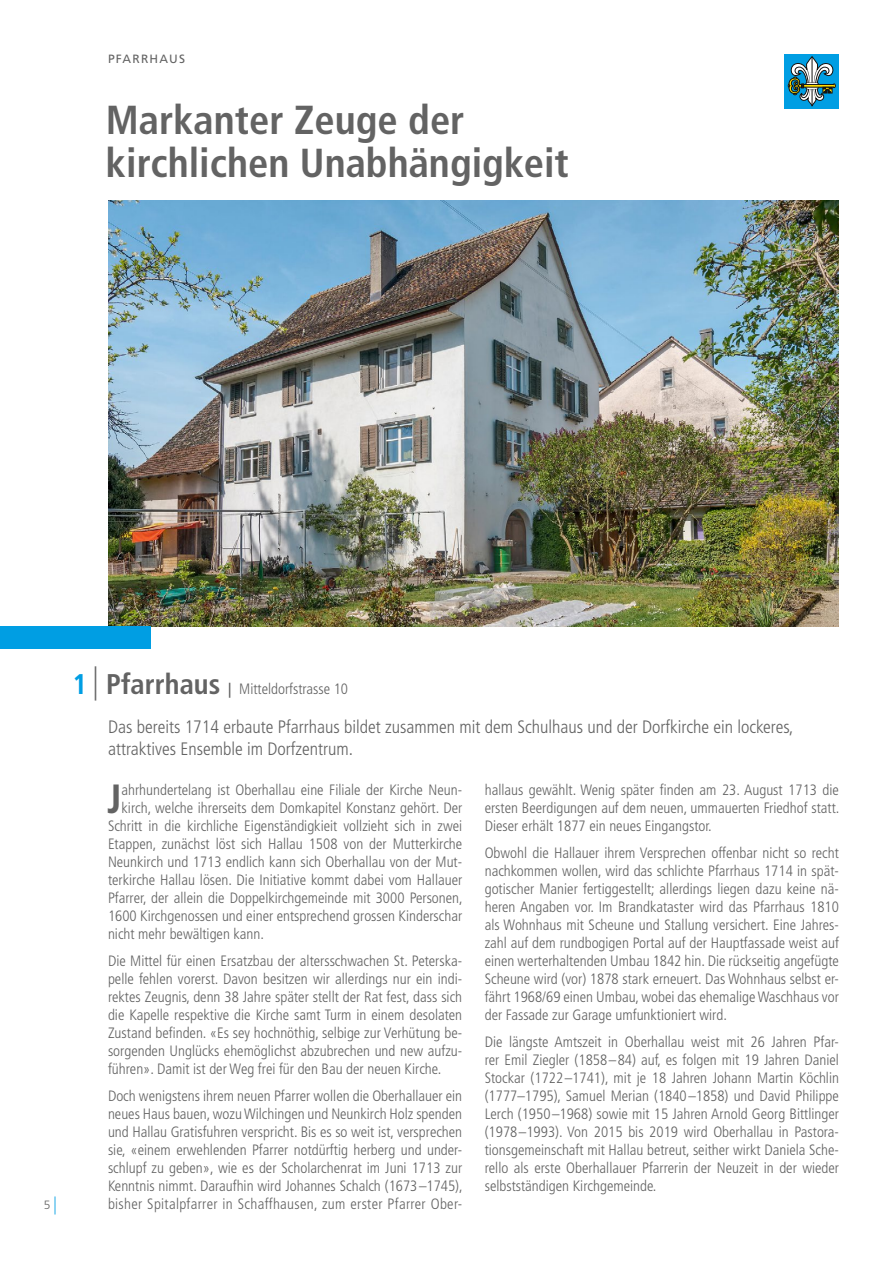
<style>
.page{position:relative;width:893px;height:1263px;background:#fff}
.page>*{position:absolute;margin:0;border:0;box-sizing:border-box;transform-origin:0 0}
.t1{font:700 condensed 40.8px "Frutiger";color:#636363}
.t2{font:700 condensed 40.5px/43.5px "Frutiger LT Std";color:#636363}
.t3{font:300 condensed 18px/21.6px "Frutiger LT Std";color:#636363}
.t4{font:300 condensed 15px/18px "Frutiger";color:#636363;text-align:justify}
.t5{font:300 condensed 15px "Frutiger";letter-spacing:.02em;color:#636363}
.t6{font:300 condensed 15px "Frutiger LT Std";color:#636363}
.t7{font:12px "Frutiger";letter-spacing:.1em;color:#636363}
.t8{font:300 12px "Frutiger LT Std";color:#636363}
.s1{font-weight:700;font-size:28.5px;color:#009ee3}
.s2{font-size:34.2px}
.s3{font-weight:700;font-size:28.5px}
.s4{font-weight:700}
.s5{font-size:18px;color:#009ee3}
</style>
<div class="page">
<img style="left:108px;top:200px;width:731px;height:426px">
<div style="left:0;top:626px;width:151px;height:23px;background:#009ee3"></div>
<div style="left:785px;top:54px;width:54px;height:54px;background:#009ee3"></div>
<svg style="left:787px;top:56px;width:49px;height:50px"></svg>
<p class="t7" style="left:108px;top:52px;width:79px">PFARRHAUS</p>
<h2 class="t2" style="left:106px;top:98px;width:464px">Markanter Zeuge der kirchlichen Unabhängigkeit</h2>
<p class="t6" style="left:72px;top:680px;width:277px"><span class="s1">1</span> <span class="s2">|</span> <span class="s3">Pfarrhaus</span> <span class="s4">|</span> Mitteldorfstrasse 10</p>
<p class="t3" style="left:108px;top:716px;width:687px">Das bereits 1714 erbaute Pfarrhaus bildet zusammen mit dem Schulhaus und der Dorfkirche ein lockeres, attraktives Ensemble im Dorfzentrum.</p>
<h1 class="t1" style="left:107px;top:775px;width:16px">J</h1>
<p class="t4" style="left:122px;top:781px;width:342px">ahrhundertelang ist Oberhallau eine Filiale der Kirche Neun-</p>
<p class="t4" style="left:122px;top:799px;width:342px">kirch, welche ihrerseits dem Domkapitel Konstanz gehört. Der</p>
<p class="t4" style="left:108px;top:817px;width:356px">Schritt in die kirchliche Eigenständigkieit vollzieht sich in zwei</p>
<p class="t4" style="left:108px;top:835px;width:356px">Etappen, zunächst löst sich Hallau 1508 von der Mutterkirche</p>
<p class="t4" style="left:108px;top:853px;width:356px">Neunkirch und 1713 endlich kann sich Oberhallau von der Mut-</p>
<p class="t4" style="left:108px;top:871px;width:356px">terkirche Hallau lösen. Die Initiative kommt dabei vom Hallauer</p>
<p class="t4" style="left:108px;top:889px;width:356px">Pfarrer, der allein die Doppelkirchgemeinde mit 3000 Personen,</p>
<p class="t4" style="left:108px;top:907px;width:356px">1600 Kirchgenossen und einer entsprechend grossen Kinderschar</p>
<p class="t4" style="left:108px;top:925px;width:158px">nicht mehr bewältigen kann.</p>
<p class="t4" style="left:108px;top:952px;width:356px">Die Mittel für einen Ersatzbau der altersschwachen St. Peterska&shy;pelle fehlen vorerst. Davon besitzen wir allerdings nur ein indi&shy;rektes Zeugnis, denn 38 Jahre später stellt der Rat fest, dass sich die Kapelle respektive die Kirche samt Turm in einem desolaten Zustand befinden. «Es sey hochnöthig, selbige zur Verhütung be&shy;sorgenden Unglücks ehemöglichst abzubrechen und new aufzu&shy;führen». Damit ist der Weg frei für den Bau der neuen Kirche.</p>
<p class="t4" style="left:108px;top:1087px;width:356px">Doch wenigstens ihrem neuen Pfarrer wollen die Oberhallauer ein neues Haus bauen, wozu Wilchingen und Neunkirch Holz spenden und Hallau Gratisfuhren verspricht. Bis es so weit ist, versprechen sie, «einem erwehlenden Pfarrer notdürftig herberg und under&shy;schlupf zu geben», wie es der Scholarchenrat im Juni 1713 zur Kenntnis nimmt. Daraufhin wird Johannes Schalch (1673–1745),</p>
<p class="t8" style="left:44px;top:1198px;width:14px">5 <span class="s5">|</span></p>
<p class="t5" style="left:108px;top:1195px;width:356px">bisher Spitalpfarrer in Schaffhausen, zum erster Pfarrer Ober-</p>
<p class="t4" style="left:485px;top:781px;width:356px">hallaus gewählt. Wenig später finden am 23. August 1713 die ersten Beerdigungen auf dem neuen, ummauerten Friedhof statt.<br>Dieser erhält 1877 ein neues Eingangstor.</p>
<p class="t4" style="left:485px;top:844px;width:356px">Obwohl die Hallauer ihrem Versprechen offenbar nicht so recht nachkommen wollen, wird das schlichte Pfarrhaus 1714 in spät&shy;gotischer Manier fertiggestellt; allerdings liegen dazu keine nä&shy;heren Angaben vor. Im Brandkataster wird das Pfarrhaus 1810 als Wohnhaus mit Scheune und Stallung versichert. Eine Jahres&shy;zahl auf dem rundbogigen Portal auf der Hauptfassade weist auf einen werterhaltenden Umbau 1842 hin. Die rückseitig angefügte Scheune wird (vor) 1878 stark erneuert. Das Wohnhaus selbst er&shy;fährt 1968/69 einen Umbau, wobei das ehemalige Waschhaus vor der Fassade zur Garage umfunktioniert wird.</p>
<p class="t4" style="left:485px;top:1033px;width:356px">Die längste Amtszeit in Oberhallau weist mit 26 Jahren Pfar&shy;rer Emil Ziegler (1858–84) auf, es folgen mit 19 Jahren Daniel Stockar (1722–1741), mit je 18 Jahren Johann Martin Köchlin (1777–1795), Samuel Merian (1840–1858) und David Philippe Lerch (1950–1968) sowie mit 15 Jahren Arnold Georg Bittlinger (1978–1993). Von 2015 bis 2019 wird Oberhallau in Pastora&shy;tionsgemeinschaft mit Hallau betreut, seither wirkt Daniela Sche&shy;rello als erste Oberhallauer Pfarrerin der Neuzeit in der wieder selbstständigen Kirchgemeinde.</p>
</div>
